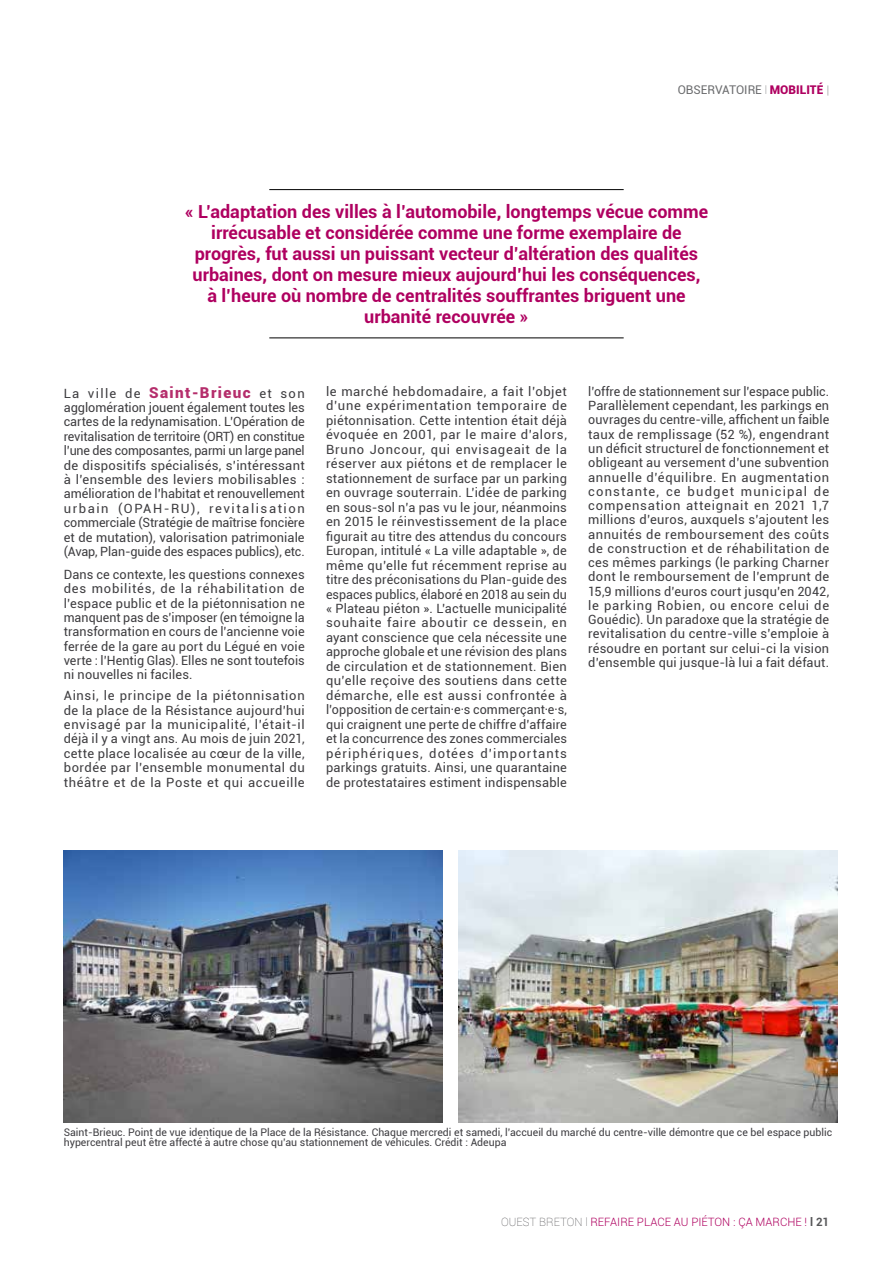
<style>
.page{position:relative;width:893px;height:1263px;background:#fff}
.page>*{position:absolute;margin:0;border:0;box-sizing:border-box;transform-origin:0 0}
.t1{font:700 18px/21px "Roboto";color:#af0060;text-align:center}
.t2{font:12.75px/14.4px "Roboto";letter-spacing:.015em;color:#3e3d40;text-align:justify}
.t3{font:12px "Roboto";color:#6b6c6e}
.t4{font:300 11.55px "Roboto";color:#af0060}
.t5{font:10.5px/10.5px "Roboto";color:#3e3d41}
.s1{font-weight:100;font-size:11.55px;color:#58585a}
.s2{font-weight:900;color:#af0060}
.s3{font-weight:100;color:#3e3d40}
.s4{font-weight:900;font-size:15px;color:#b52e6c}
.s5{font-weight:100;color:#58585a}
.s6{font-weight:700;color:#58585a}
</style>
<div class="page">
<img style="left:459px;top:850px;width:378px;height:273px">
<img style="left:64px;top:850px;width:378px;height:273px">
<hr style="left:269px;top:189px;width:355px;height:1px;background:#000">
<hr style="left:269px;top:337px;width:355px;height:1px;background:#000">
<p class="t3" style="left:678px;top:81px;width:153px">OBSERVATOIRE <span class="s1">l</span> <span class="s2">MOBILITÉ</span> <span class="s3">|</span></p>
<p class="t1" style="left:185px;top:200px;width:525px">« L’adaptation des villes à l’automobile, longtemps vécue comme irrécusable et considérée comme une forme exemplaire de progrès, fut aussi un puissant vecteur d’altération des qualités urbaines, dont on mesure mieux aujourd’hui les conséquences,<br>à l’heure où nombre de centralités souffrantes briguent une urbanité recouvrée »</p>
<p class="t2" style="left:64px;top:385px;width:242px">La ville de <span class="s4">Saint-Brieuc</span> et son agglomération jouent également toutes les cartes de la redynamisation. L’Opération de revitalisation de territoire (ORT) en constitue l’une des composantes, parmi un large panel de dispositifs spécialisés, s’intéressant à l’ensemble des leviers mobilisables : amélioration de l’habitat et renouvellement urbain (OPAH-RU), revitalisation commerciale (Stratégie de maîtrise foncière et de mutation), valorisation patrimoniale (Avap, Plan-guide des espaces publics), etc.</p>
<p class="t2" style="left:64px;top:567px;width:242px">Dans ce contexte, les questions connexes des mobilités, de la réhabilitation de l’espace public et de la piétonnisation ne manquent pas de s’imposer (en témoigne la transformation en cours de l’ancienne voie ferrée de la gare au port du Légué en voie verte : l’Hentig Glas). Elles ne sont toutefois ni nouvelles ni faciles.</p>
<p class="t2" style="left:64px;top:688px;width:242px">Ainsi, le principe de la piétonnisation de la place de la Résistance aujourd’hui envisagé par la municipalité, l’était-il déjà il y a vingt ans. Au mois de juin 2021, cette place localisée au cœur de la ville, bordée par l’ensemble monumental du théâtre et de la Poste et qui accueille</p>
<p class="t2" style="left:326px;top:384px;width:242px">le marché hebdomadaire, a fait l’objet d’une expérimentation temporaire de piétonnisation. Cette intention était déjà évoquée en 2001, par le maire d’alors, Bruno Joncour, qui envisageait de la réserver aux piétons et de remplacer le stationnement de surface par un parking en ouvrage souterrain. L’idée de parking en sous-sol n’a pas vu le jour, néanmoins en 2015 le réinvestissement de la place figurait au titre des attendus du concours Europan, intitulé « La ville adaptable », de même qu’elle fut récemment reprise au titre des préconisations du Plan-guide des espaces publics, élaboré en 2018 au sein du « Plateau piéton ». L’actuelle municipalité souhaite faire aboutir ce dessein, en ayant conscience que cela nécessite une approche globale et une révision des plans de circulation et de stationnement. Bien qu’elle reçoive des soutiens dans cette démarche, elle est aussi confrontée à l’opposition de certain·e·s commerçant·e·s, qui craignent une perte de chiffre d’affaire et la concurrence des zones commerciales périphériques, dotées d’importants parkings gratuits. Ainsi, une quarantaine de protestataires estiment indispensable</p>
<p class="t2" style="left:588px;top:384px;width:242px">l’offre de stationnement sur l’espace public.<br>Parallèlement cependant, les parkings en ouvrages du centre-ville, affichent un faible taux de remplissage (52 %), engendrant un déficit structurel de fonctionnement et obligeant au versement d’une subvention annuelle d’équilibre. En augmentation constante, ce budget municipal de compensation atteignait en 2021 1,7 millions d’euros, auxquels s’ajoutent les annuités de remboursement des coûts de construction et de réhabilitation de ces mêmes parkings (le parking Charner dont le remboursement de l’emprunt de 15,9 millions d’euros court jusqu’en 2042, le parking Robien, ou encore celui de Gouédic). Un paradoxe que la stratégie de revitalisation du centre-ville s’emploie à résoudre en portant sur celui-ci la vision d’ensemble qui jusque-là lui a fait défaut.</p>
<p class="t5" style="left:64px;top:1126px;width:770px">Saint-Brieuc. Point de vue identique de la Place de la Résistance. Chaque mercredi et samedi, l’accueil du marché du centre-ville démontre que ce bel espace public hypercentral peut être affecté à autre chose qu’au stationnement de véhicules. Crédit : Adeupa</p>
<p class="t4" style="left:501px;top:1214px;width:329px"><span class="s3">OUEST BRETON</span> <span class="s5">l</span> REFAIRE PLACE AU PIÉTON : ÇA MARCHE ! <span class="s6">l 21</span></p>
</div>
